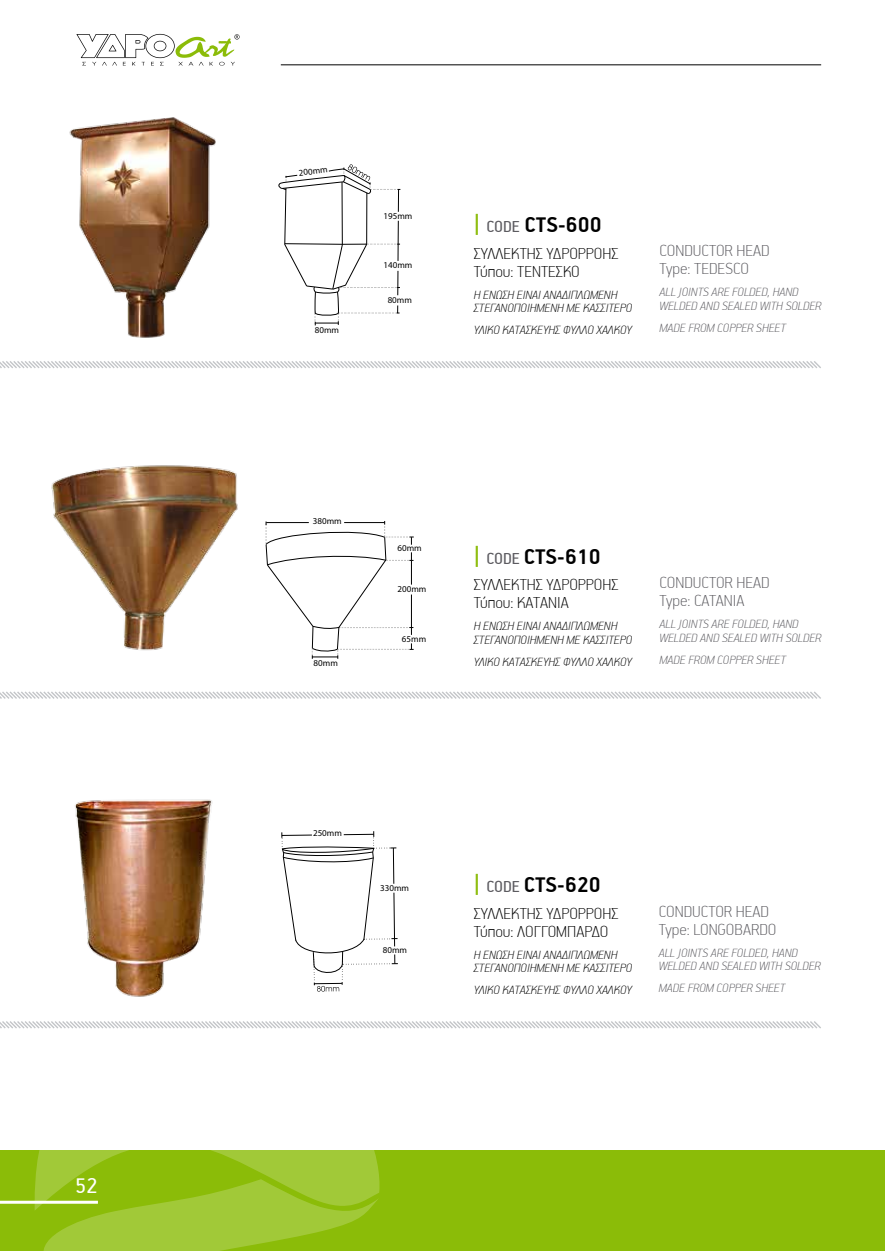
<style>
.page{position:relative;width:885px;height:1251px;background:#fff}
.page>*{position:absolute;margin:0;border:0;box-sizing:border-box;transform-origin:0 0}
.t1{font:700 24px "PF Handbook Pro";color:#000}
.t2{font:24px "PF Handbook Pro";color:#fff}
.t3{font:100 18px/18px "PF Handbook Pro";color:#000}
.t4{font:100 18px/18px "PF Handbook Pro";color:#5c5b60}
.t5{font:italic 100 13.5px/13.5px "PF Handbook Pro";color:#000}
.t6{font:italic 100 13.5px/13.5px "PF Handbook Pro";color:#5c5b60}
.t7{font:9px "Myriad Pro";color:#000}
.s1{font-size:27px;color:#8bbc08}
.s2{font-weight:400;font-size:18px;color:#5c5b60}
</style>
<div class="page">
<hr style="left:281px;top:65px;width:540px;height:1px;background:#000">
<svg style="left:278px;top:164px;width:122px;height:161px"></svg>
<svg style="left:265px;top:521px;width:148px;height:137px"></svg>
<svg style="left:281px;top:831px;width:117px;height:160px"></svg>
<hr style="left:344px;top:833px;width:30px;height:1px;background:#000">
<hr style="left:282px;top:834px;width:30px;height:1px;background:#000">
<div style="left:0;top:1150px;width:884px;height:100px;background:#8bbc08"></div>
<svg style="left:35px;top:1150px;width:345px;height:42px;fill:#a1c938"></svg>
<svg style="left:33px;top:1178px;width:346px;height:72px"></svg>
<hr style="left:0;top:1200px;width:98px;height:3px;background:#fff">
<img style="left:69px;top:117px;width:147px;height:221px">
<img style="left:51px;top:465px;width:187px;height:186px">
<img style="left:75px;top:799px;width:138px;height:198px">
<svg style="left:0;top:361px;width:821px;height:7px"></svg>
<svg style="left:0;top:691px;width:821px;height:8px"></svg>
<svg style="left:0;top:1021px;width:821px;height:8px"></svg>
<svg style="left:77px;top:34px;width:162px;height:32px"></svg>
<h1 class="t2" style="left:75px;top:1170px;width:24px">52</h1>
<p class="t7" style="left:298px;top:167px;width:30px;rotate:-7deg">200mm</p>
<p class="t7" style="left:315px;top:324px;width:26px">80mm</p>
<p class="t7" style="left:383px;top:210px;width:30px">195mm</p>
<p class="t7" style="left:383px;top:260px;width:30px">140mm</p>
<p class="t7" style="left:387px;top:294px;width:26px">80mm</p>
<h1 class="t1" style="left:473px;top:210px;width:129px"><span class="s1">|</span> <span class="s2">CODE</span> CTS-600</h1>
<h2 class="t3" style="left:473px;top:243px;width:146px">ΣΥΛΛΕΚΤΗΣ ΥΔΡΟΡΡΟΗΣ<br>Τύπου: ΤΕΝΤΕΣΚΟ</h2>
<p class="t5" style="left:473px;top:287px;width:160px">Η ΕΝΩΣΗ ΕΙΝΑΙ ΑΝΑΔΙΠΛΩΜΕΝΗ<br>ΣΤΕΓΑΝΟΠΟΙΗΜΕΝΗ ΜΕ ΚΑΣΣΙΤΕΡΟ</p>
<p class="t5" style="left:473px;top:322px;width:160px">ΥΛΙΚΟ ΚΑΤΑΣΚΕΥΗΣ ΦΥΛΛΟ ΧΑΛΚΟΥ</p>
<h2 class="t4" style="left:659px;top:241px;width:112px">CONDUCTOR HEAD<br>Type: TEDESCO</h2>
<p class="t6" style="left:659px;top:285px;width:164px">ALL JOINTS ARE FOLDED, HAND<br>WELDED AND SEALED WITH SOLDER</p>
<p class="t6" style="left:659px;top:320px;width:128px">MADE FROM COPPER SHEET</p>
<p class="t7" style="left:313px;top:515px;width:30px">380mm</p>
<p class="t7" style="left:313px;top:657px;width:26px">80mm</p>
<p class="t7" style="left:397px;top:542px;width:26px">60mm</p>
<p class="t7" style="left:397px;top:583px;width:30px">200mm</p>
<p class="t7" style="left:402px;top:633px;width:26px">65mm</p>
<h1 class="t1" style="left:473px;top:541px;width:129px"><span class="s1">|</span> <span class="s2">CODE</span> CTS-610</h1>
<h2 class="t3" style="left:473px;top:574px;width:146px">ΣΥΛΛΕΚΤΗΣ ΥΔΡΟΡΡΟΗΣ<br>Τύπου: ΚΑΤΑΝΙΑ</h2>
<p class="t5" style="left:473px;top:618px;width:160px">Η ΕΝΩΣΗ ΕΙΝΑΙ ΑΝΑΔΙΠΛΩΜΕΝΗ<br>ΣΤΕΓΑΝΟΠΟΙΗΜΕΝΗ ΜΕ ΚΑΣΣΙΤΕΡΟ</p>
<p class="t5" style="left:473px;top:654px;width:160px">ΥΛΙΚΟ ΚΑΤΑΣΚΕΥΗΣ ΦΥΛΛΟ ΧΑΛΚΟΥ</p>
<h2 class="t4" style="left:659px;top:572px;width:112px">CONDUCTOR HEAD<br>Type: CATANIA</h2>
<p class="t6" style="left:659px;top:616px;width:164px">ALL JOINTS ARE FOLDED, HAND<br>WELDED AND SEALED WITH SOLDER</p>
<p class="t6" style="left:659px;top:652px;width:128px">MADE FROM COPPER SHEET</p>
<p class="t7" style="left:313px;top:827px;width:30px">250mm</p>
<p class="t7" style="left:380px;top:881px;width:30px">330mm</p>
<p class="t7" style="left:383px;top:944px;width:26px">80mm</p>
<h1 class="t1" style="left:473px;top:870px;width:129px"><span class="s1">|</span> <span class="s2">CODE</span> CTS-620</h1>
<h2 class="t3" style="left:473px;top:903px;width:146px">ΣΥΛΛΕΚΤΗΣ ΥΔΡΟΡΡΟΗΣ<br>Τύπου: ΛΟΓΓΟΜΠΑΡΔΟ</h2>
<p class="t5" style="left:473px;top:947px;width:160px">Η ΕΝΩΣΗ ΕΙΝΑΙ ΑΝΑΔΙΠΛΩΜΕΝΗ<br>ΣΤΕΓΑΝΟΠΟΙΗΜΕΝΗ ΜΕ ΚΑΣΣΙΤΕΡΟ</p>
<p class="t5" style="left:473px;top:982px;width:160px">ΥΛΙΚΟ ΚΑΤΑΣΚΕΥΗΣ ΦΥΛΛΟ ΧΑΛΚΟΥ</p>
<h2 class="t4" style="left:658px;top:901px;width:119px">CONDUCTOR HEAD<br>Type: LONGOBARDO</h2>
<p class="t6" style="left:658px;top:944px;width:164px">ALL JOINTS ARE FOLDED, HAND<br>WELDED AND SEALED WITH SOLDER</p>
<p class="t6" style="left:658px;top:980px;width:128px">MADE FROM COPPER SHEET</p>
</div>
